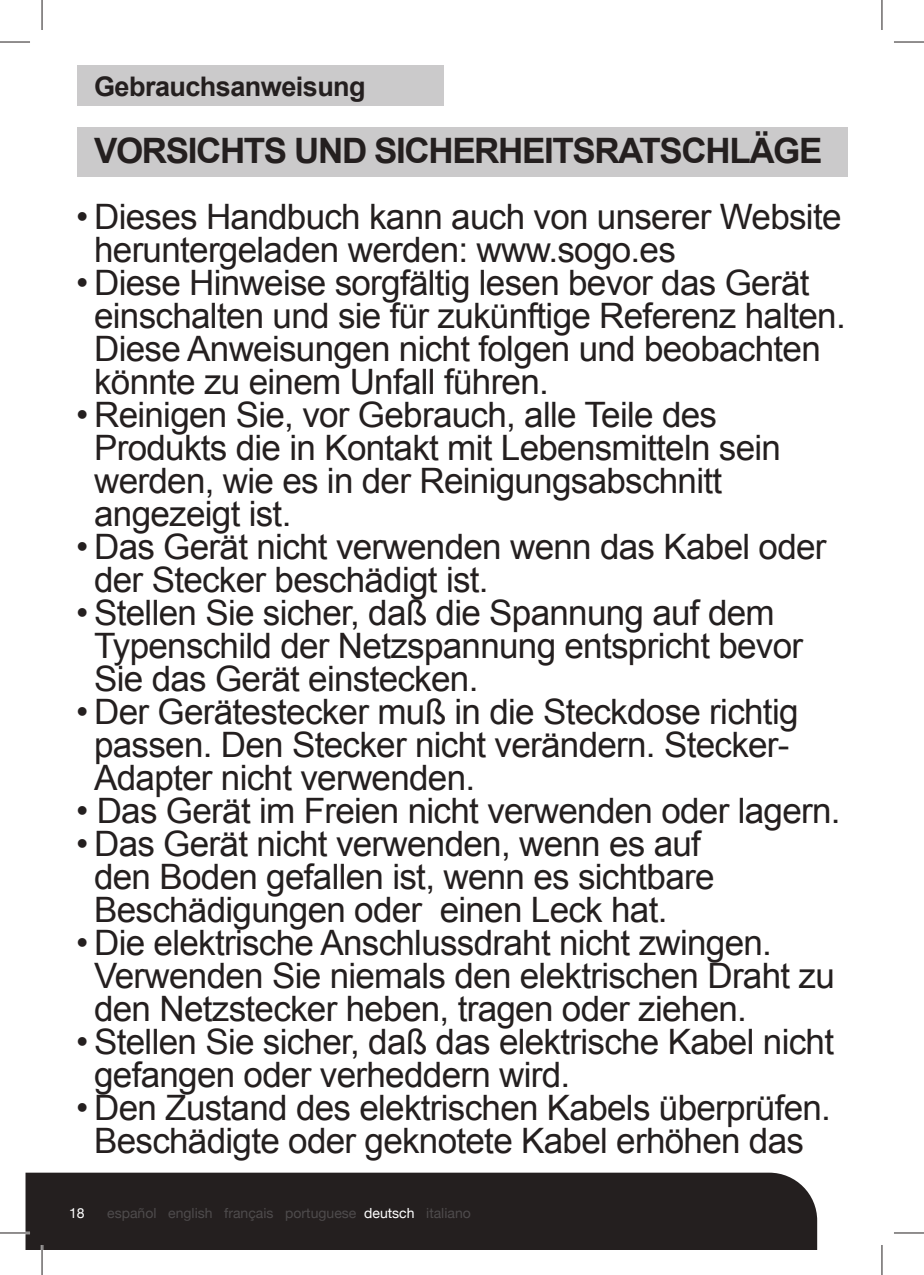
<style>
.page{position:relative;width:924px;height:1275px;background:#fff}
.page>*{position:absolute;margin:0;border:0;box-sizing:border-box;transform-origin:0 0}
.t1{font:35px/33px "Arial";letter-spacing:-.02em;color:#241f1f}
.t2{font:700 35px "Arial";letter-spacing:-.04em;color:#241f1f}
.t3{font:700 27px "Arial";letter-spacing:-.02em;color:#241f1f}
.t4{font:14px "Helvetica Neue";color:#4e4b4c}
.t5{font:14px "Helvetica Neue";color:#fff}
.s1{color:#fff}
</style>
<div class="page">
<div style="left:25px;top:1172px;width:791px;height:78px;background:#241f1f"></div>
<div style="left:77px;top:127px;width:770px;height:50px;background:#cbcacb"></div>
<div style="left:77px;top:66px;width:367px;height:40px;background:#cbcacb"></div>
<hr style="left:0;top:1231px;width:30px;height:3px;background:#fff">
<hr style="left:41px;top:1245px;width:2px;height:30px;background:#fff">
<hr style="left:0;top:42px;width:30px;height:1px;background:#241f1f">
<hr style="left:893px;top:42px;width:30px;height:1px;background:#241f1f">
<hr style="left:0;top:1232px;width:30px;height:1px;background:#241f1f">
<hr style="left:893px;top:1232px;width:30px;height:1px;background:#241f1f">
<hr style="left:42px;top:0;width:1px;height:30px;background:#241f1f">
<hr style="left:42px;top:1245px;width:1px;height:30px;background:#241f1f">
<hr style="left:881px;top:0;width:1px;height:30px;background:#241f1f">
<hr style="left:881px;top:1245px;width:1px;height:30px;background:#241f1f">
<p class="t3" style="left:94px;top:76px;width:273px">Gebrauchsanweisung</p>
<p class="t2" style="left:94px;top:137px;width:729px">VORSICHTS UND SICHERHEITSRATSCHLÄGE</p>
<p class="t1" style="left:94px;top:200px;width:748px;text-indent:-18px">• Dieses Handbuch kann auch von unserer Website heruntergeladen werden: www.sogo.es</p>
<p class="t1" style="left:94px;top:266px;width:752px;text-indent:-18px">• Diese Hinweise sorgfältig lesen bevor das Gerät einschalten und sie für zukünftige Referenz halten.<br>Diese Anweisungen nicht folgen und beobachten könnte zu einem Unfall führen.</p>
<p class="t1" style="left:94px;top:398px;width:688px;text-indent:-18px">• Reinigen Sie, vor Gebrauch, alle Teile des Produkts die in Kontakt mit Lebensmitteln sein werden, wie es in der Reinigungsabschnitt angezeigt ist.</p>
<p class="t1" style="left:94px;top:530px;width:733px;text-indent:-18px">• Das Gerät nicht verwenden wenn das Kabel oder der Stecker beschädigt ist.</p>
<p class="t1" style="left:94px;top:596px;width:710px;text-indent:-18px">• Stellen Sie sicher, daß die Spannung auf dem<br>Typenschild der Netzspannung entspricht bevor<br>Sie das Gerät einstecken.</p>
<p class="t1" style="left:94px;top:695px;width:705px;text-indent:-18px">• Der Gerätestecker muß in die Steckdose richtig passen. Den Stecker nicht verändern. Stecker-<br>Adapter nicht verwenden.</p>
<p class="t1" style="left:76px;top:794px;width:765px">• Das Gerät im Freien nicht verwenden oder lagern.</p>
<p class="t1" style="left:94px;top:827px;width:621px;text-indent:-18px">• Das Gerät nicht verwenden, wenn es auf den Boden gefallen ist, wenn es sichtbare<br>Beschädigungen oder einen Leck hat.</p>
<p class="t1" style="left:94px;top:926px;width:742px;text-indent:-18px">• Die elektrische Anschlussdraht nicht zwingen.<br>Verwenden Sie niemals den elektrischen Draht zu den Netzstecker heben, tragen oder ziehen.</p>
<p class="t1" style="left:94px;top:1025px;width:741px;text-indent:-18px">• Stellen Sie sicher, daß das elektrische Kabel nicht gefangen oder verheddern wird.</p>
<p class="t1" style="left:76px;top:1091px;width:756px;text-align:center">• Den Zustand des elektrischen Kabels überprüfen.<br>Beschädigte oder geknotete Kabel erhöhen das</p>
<p class="t5" style="left:69px;top:1208px;width:17px">18</p>
<p class="t4" style="left:107px;top:1208px;width:365px">español english français portuguese <span class="s1">deutsch</span> italiano</p>
</div>
